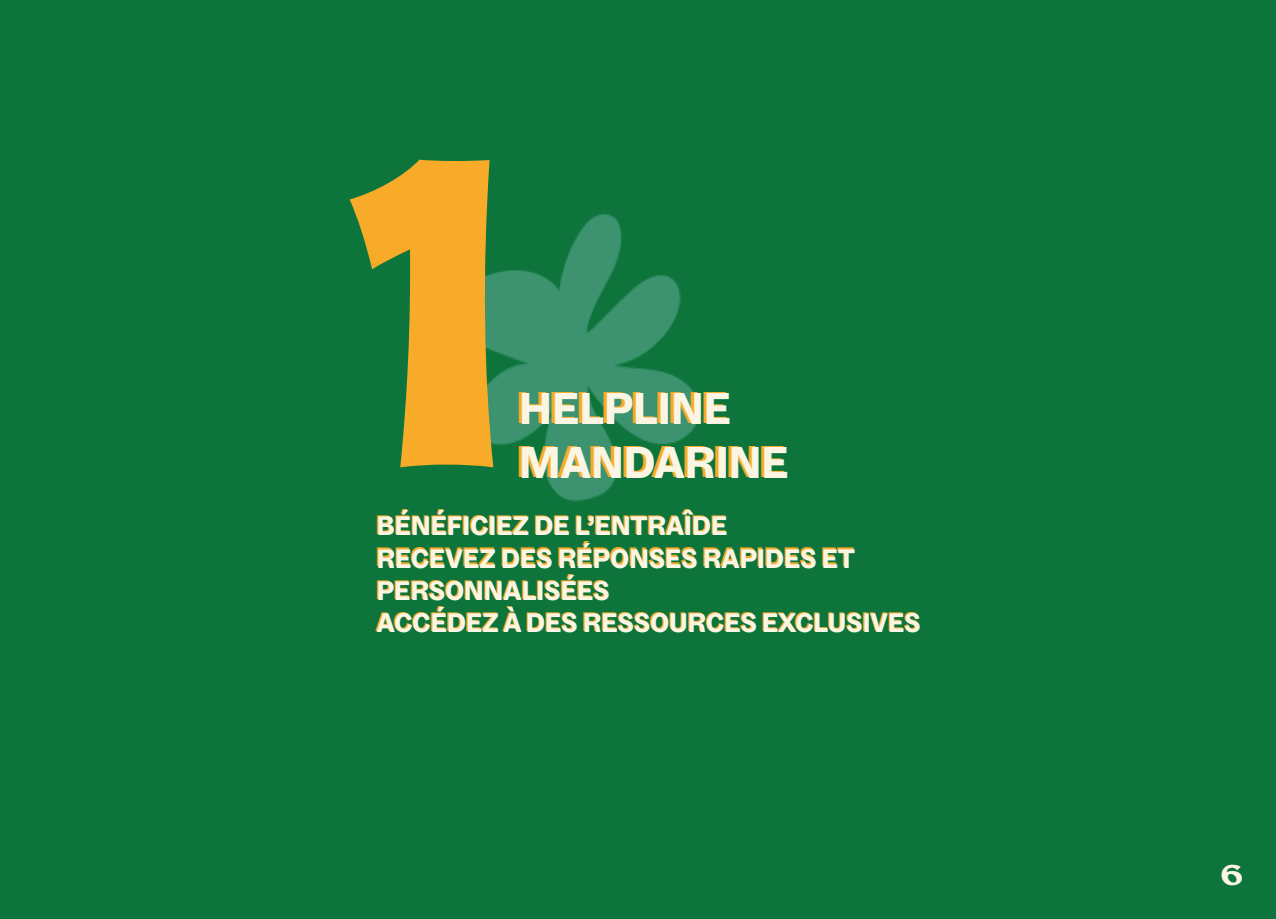
<style>
.page{position:relative;width:1276px;height:919px;background:#fff}
.page>*{position:absolute;margin:0;border:0;box-sizing:border-box;transform-origin:0 0}
.t1{font:900 375px "Musubi";color:#f8ab28}
.t2{font:900 45px/54px "ABC Social";color:#fbf5e3}
.t3{font:28.5px "Millik";color:#fbf5e3}
.t4{font:900 27px/32.4px "ABC Social";color:#fbf5e3}
</style>
<div class="page">
<div style="left:0;top:0;width:1276px;height:918px;background:#0d753c"></div>
<img style="left:452px;top:214px;width:248px;height:288px">
<p class="t1" style="left:346px;top:50px;width:158px">1</p>
<p class="t2" style="left:519px;top:383px;width:271px">HELPLINE<br>MANDARINE</p>
<p class="t4" style="left:377px;top:510px;width:352px">BÉNÉFICIEZ DE L’ENTRAÎDE</p>
<p class="t4" style="left:377px;top:543px;width:480px">RECEVEZ DES RÉPONSES RAPIDES ET<br>PERSONNALISÉES</p>
<p class="t4" style="left:377px;top:608px;width:545px">ACCÉDEZ À DES RESSOURCES EXCLUSIVES</p>
<p class="t3" style="left:1220px;top:858px;width:24px">6</p>
</div>
